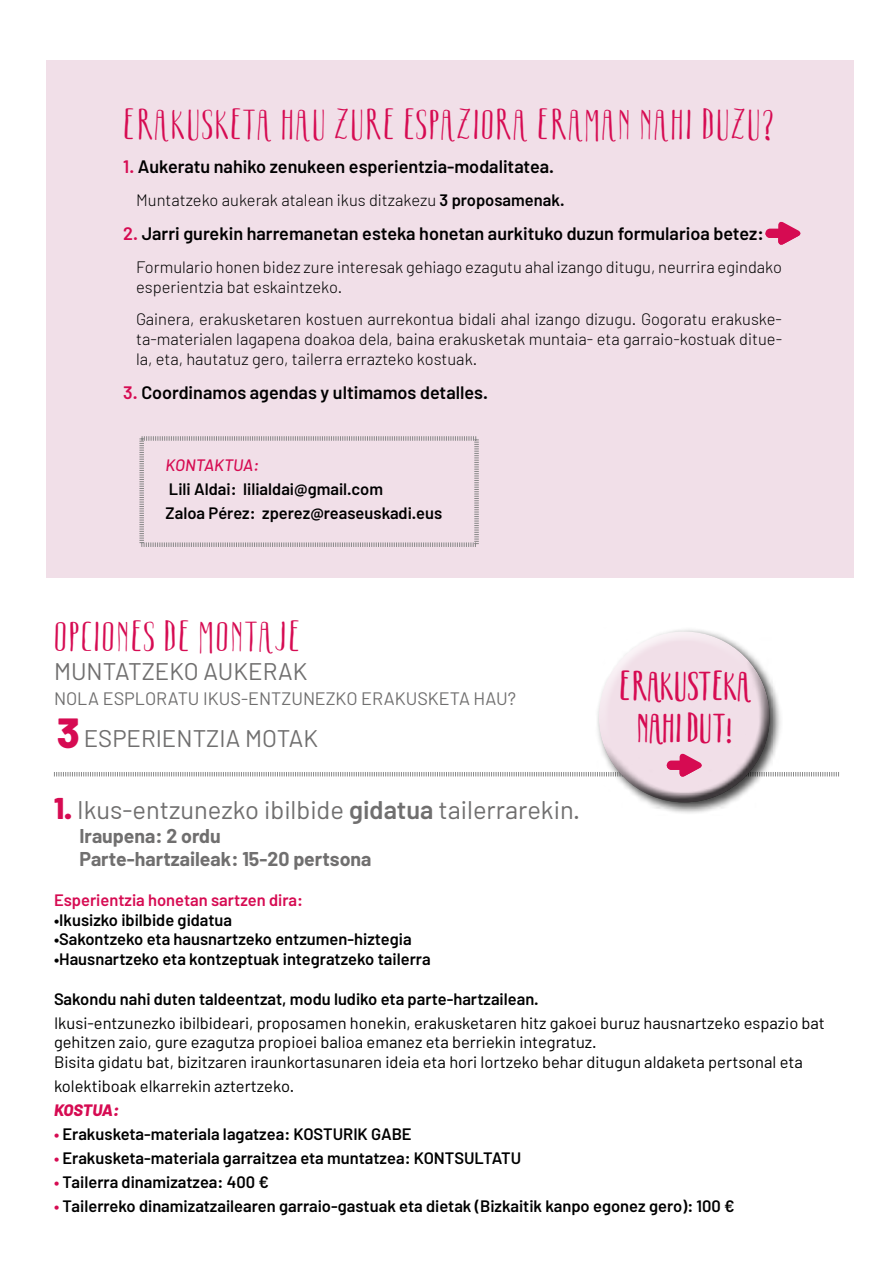
<style>
.page{position:relative;width:893px;height:1263px;background:#fff}
.page>*{position:absolute;margin:0;border:0;box-sizing:border-box;transform-origin:0 0}
.t1{font:42px "Boho Sans";letter-spacing:.05em;color:#d60b52}
.t2{font:800 42px "Barlow";color:#d60b52}
.t3{font:700 40.5px "Boho Sans";letter-spacing:.01em;color:#d60b52}
.t4{font:25.5px "Barlow";color:#706f6f}
.t5{font:24px "Barlow";color:#706f6f}
.t6{font:700 19.5px/23.4px "Barlow";color:#706f6f}
.t7{font:600 18px "Barlow";color:#000}
.t8{font:18px "Barlow";color:#706f6f}
.t9{font:600 16.5px/24px "Barlow";color:#000}
.t10{font:300 16.5px/19.8px "Barlow";color:#000}
.t11{font:16.5px/19.5px "Barlow";color:#000}
.t12{font:600 16.5px "Barlow";color:#d60b52}
.t13{font:italic 500 16.5px "Barlow";color:#d60b52}
.t14{font:italic 800 16.5px "Barlow";letter-spacing:-.005em;color:#d60b52}
.s1{color:#d60b52}
.s2{font-weight:600}
.s3{font-weight:800;font-size:30px;color:#d60b52}
</style>
<div class="page">
<div style="left:46px;top:60px;width:808px;height:518px;background:#f1dfe8"></div>
<svg style="left:139px;top:436px;width:340px;height:111px"></svg>
<svg style="left:765px;top:221px;width:36px;height:24px"></svg>
<div style="left:594px;top:627px;width:189px;height:188px;background:#000;opacity:.75"></div>
<div style="left:588px;top:621px;width:177px;height:142px;background:#fff;opacity:.75"></div>
<div style="left:600px;top:658px;width:181px;height:146px;background:#000;opacity:.75"></div>
<svg style="left:54px;top:753px;width:785px;height:24px"></svg>
<h1 class="t1" style="left:123px;top:100px;width:652px">ERAKUSKETA HAU ZURE ESPAZIORA ERAMAN NAHI DUZU?</h1>
<p class="t7" style="left:123px;top:156px;width:432px"><span class="s1">1.</span> Aukeratu nahiko zenukeen esperientzia-modalitatea.</p>
<p class="t10" style="left:136px;top:190px;width:430px">Muntatzeko aukerak atalean ikus ditzakezu <span class="s2">3 proposamenak.</span></p>
<p class="t7" style="left:123px;top:222px;width:642px"><span class="s1">2.</span> Jarri gurekin harremanetan esteka honetan aurkituko duzun formularioa betez:</p>
<p class="t10" style="left:136px;top:256px;width:647px">Formulario honen bidez zure interesak gehiago ezagutu ahal izango ditugu, neurrira egindako esperientzia bat eskaintzeko.</p>
<p class="t10" style="left:136px;top:309px;width:647px;text-align:justify">Gainera, erakusketaren kostuen aurrekontua bidali ahal izango dizugu. Gogoratu erakuske&shy;ta-materialen lagapena doakoa dela, baina erakusketak muntaia- eta garraio-kostuak ditue&shy;la, eta, hautatuz gero, tailerra errazteko kostuak.</p>
<p class="t7" style="left:123px;top:381px;width:366px"><span class="s1">3.</span> Coordinamos agendas y ultimamos detalles.</p>
<p class="t13" style="left:166px;top:454px;width:95px">KONTAKTUA:</p>
<p class="t9" style="left:166px;top:476px;width:278px">Lili Aldai: lilialdai@gmail.com<br>Zaloa Pérez: zperez@reaseuskadi.eus</p>
<h1 class="t1" style="left:54px;top:612px;width:247px">OPCIONES DE MONTAJE</h1>
<h3 class="t5" style="left:54px;top:656px;width:255px">MUNTATZEKO AUKERAK</h3>
<p class="t8" style="left:54px;top:687px;width:464px">NOLA ESPLORATU IKUS-ENTZUNEZKO ERAKUSKETA HAU?</p>
<h3 class="t5" style="left:84px;top:723px;width:236px">ESPERIENTZIA MOTAK</h3>
<h2 class="t3" style="left:619px;top:664px;width:132px">ERAKUSTEKA</h2>
<h1 class="t2" style="left:57px;top:707px;width:25px">3</h1>
<h2 class="t3" style="left:637px;top:706px;width:97px">NAHI DUT!</h2>
<h3 class="t4" style="left:54px;top:794px;width:528px"><span class="s3">1.</span> Ikus-entzunezko ibilbide <span class="s2">gidatua</span> tailerrarekin.</h3>
<p class="t6" style="left:80px;top:824px;width:294px">Iraupena: 2 ordu<br>Parte-hartzaileak: 15-20 pertsona</p>
<p class="t12" style="left:54px;top:889px;width:251px">Esperientzia honetan sartzen dira:</p>
<p class="t9" style="left:54px;top:907px;width:180px">•Ikusizko ibilbide gidatua</p>
<p class="t9" style="left:54px;top:927px;width:359px">•Sakontzeko eta hausnartzeko entzumen-hiztegia</p>
<p class="t9" style="left:54px;top:947px;width:378px">•Hausnartzeko eta kontzeptuak integratzeko tailerra</p>
<p class="t9" style="left:54px;top:986px;width:486px">Sakondu nahi duten taldeentzat, modu ludiko eta parte-hartzailean.</p>
<p class="t11" style="left:54px;top:1013px;width:772px">Ikusi-entzunezko ibilbideari, proposamen honekin, erakusketaren hitz gakoei buruz hausnartzeko espazio bat gehitzen zaio, gure ezagutza propioei balioa emanez eta berriekin integratuz.<br>Bisita gidatu bat, bizitzaren iraunkortasunaren ideia eta hori lortzeko behar ditugun aldaketa pertsonal eta</p>
<p class="t11" style="left:54px;top:1076px;width:242px">kolektiboak elkarrekin aztertzeko.</p>
<p class="t14" style="left:54px;top:1100px;width:67px">KOSTUA:</p>
<p class="t9" style="left:54px;top:1122px;width:359px"><span class="s1">•</span> Erakusketa-materiala lagatzea: KOSTURIK GABE</p>
<p class="t9" style="left:54px;top:1146px;width:469px"><span class="s1">•</span> Erakusketa-materiala garraitzea eta muntatzea: KONTSULTATU</p>
<p class="t9" style="left:54px;top:1170px;width:216px"><span class="s1">•</span> Tailerra dinamizatzea: 400 €</p>
<p class="t9" style="left:54px;top:1194px;width:682px"><span class="s1">•</span> Tailerreko dinamizatzailearen garraio-gastuak eta dietak (Bizkaitik kanpo egonez gero): 100 €</p>
</div>
